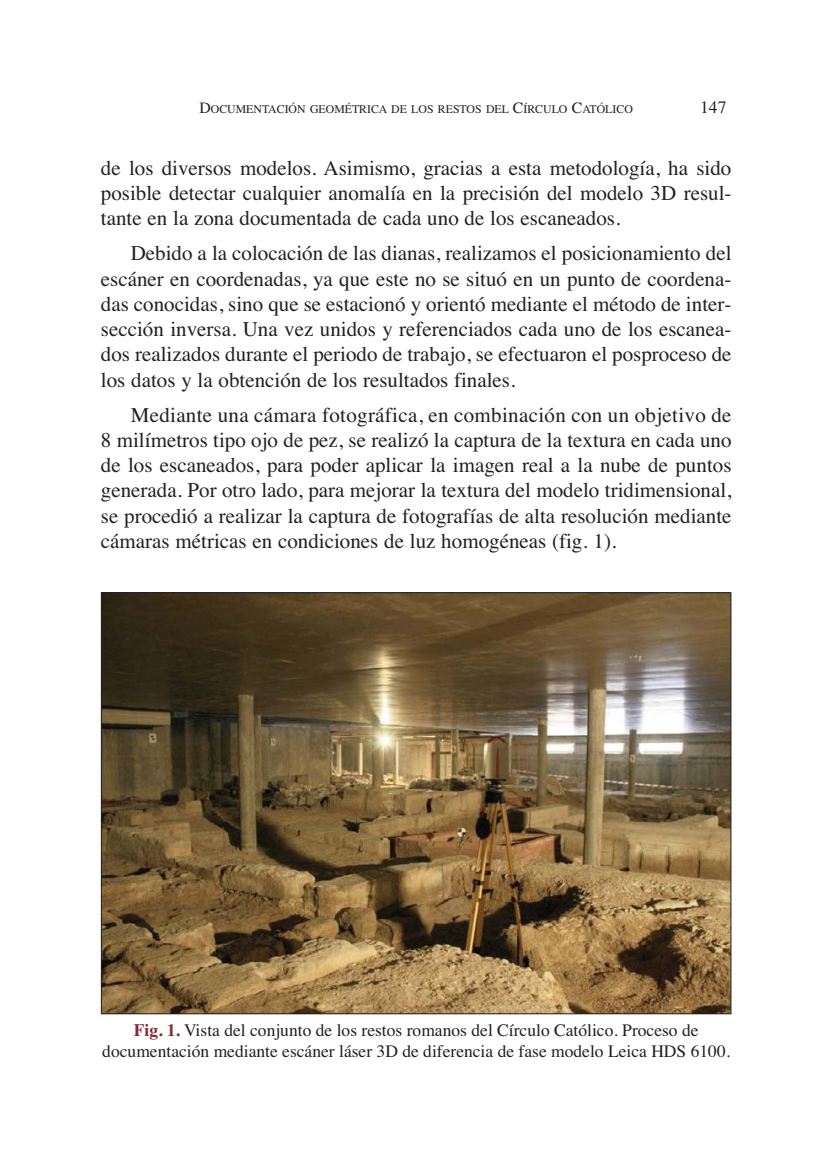
<style>
.page{position:relative;width:829px;height:1163px;background:#fff}
.page>*{position:absolute;margin:0;border:0;box-sizing:border-box;transform-origin:0 0}
.t1{font:21px/25.2px "Times";color:#231f20;text-align:justify}
.t2{font:17.5px/21px "Times";color:#231f20;text-align:center}
.t3{font:11.9px "Times";color:#231f20}
.s1{font-size:15.75px}
.s2{font-weight:700;color:#882838}
</style>
<div class="page">
<img style="left:103px;top:594px;width:626px;height:418px">
<p class="t3" style="left:199px;top:104px;width:435px"><span class="s1">D</span>OCUMENTACIÓN GEOMÉTRICA DE LOS RESTOS DEL <span class="s1">C</span>ÍRCULO <span class="s1">C</span>ATÓLICO</p>
<p class="t2" style="left:700px;top:98px;width:28px">147</p>
<p class="t1" style="left:101px;top:157px;width:632px">de los diversos modelos. Asimismo, gracias a esta metodología, ha sido posible detectar cualquier anomalía en la precisión del modelo 3D resul&shy;tante en la zona documentada de cada uno de los escaneados.</p>
<p class="t1" style="left:101px;top:243px;width:632px;text-indent:30px">Debido a la colocación de las dianas, realizamos el posicionamiento del escáner en coordenadas, ya que este no se situó en un punto de coordena&shy;das conocidas, sino que se estacionó y orientó mediante el método de inter&shy;sección inversa. Una vez unidos y referenciados cada uno de los escanea&shy;dos realizados durante el periodo de trabajo, se efectuaron el posproceso de los datos y la obtención de los resultados finales.</p>
<p class="t1" style="left:101px;top:404px;width:632px;text-indent:30px">Mediante una cámara fotográfica, en combinación con un objetivo de 8 milímetros tipo ojo de pez, se realizó la captura de la textura en cada uno de los escaneados, para poder aplicar la imagen real a la nube de puntos generada. Por otro lado, para mejorar la textura del modelo tridimensional, se procedió a realizar la captura de fotografías de alta resolución mediante cámaras métricas en condiciones de luz homogéneas (fig. 1).</p>
<p class="t2" style="left:102px;top:1021px;width:629px"><span class="s2">Fig. 1.</span> Vista del conjunto de los restos romanos del Círculo Católico. Proceso de documentación mediante escáner láser 3D de diferencia de fase modelo Leica HDS 6100.</p>
</div>
